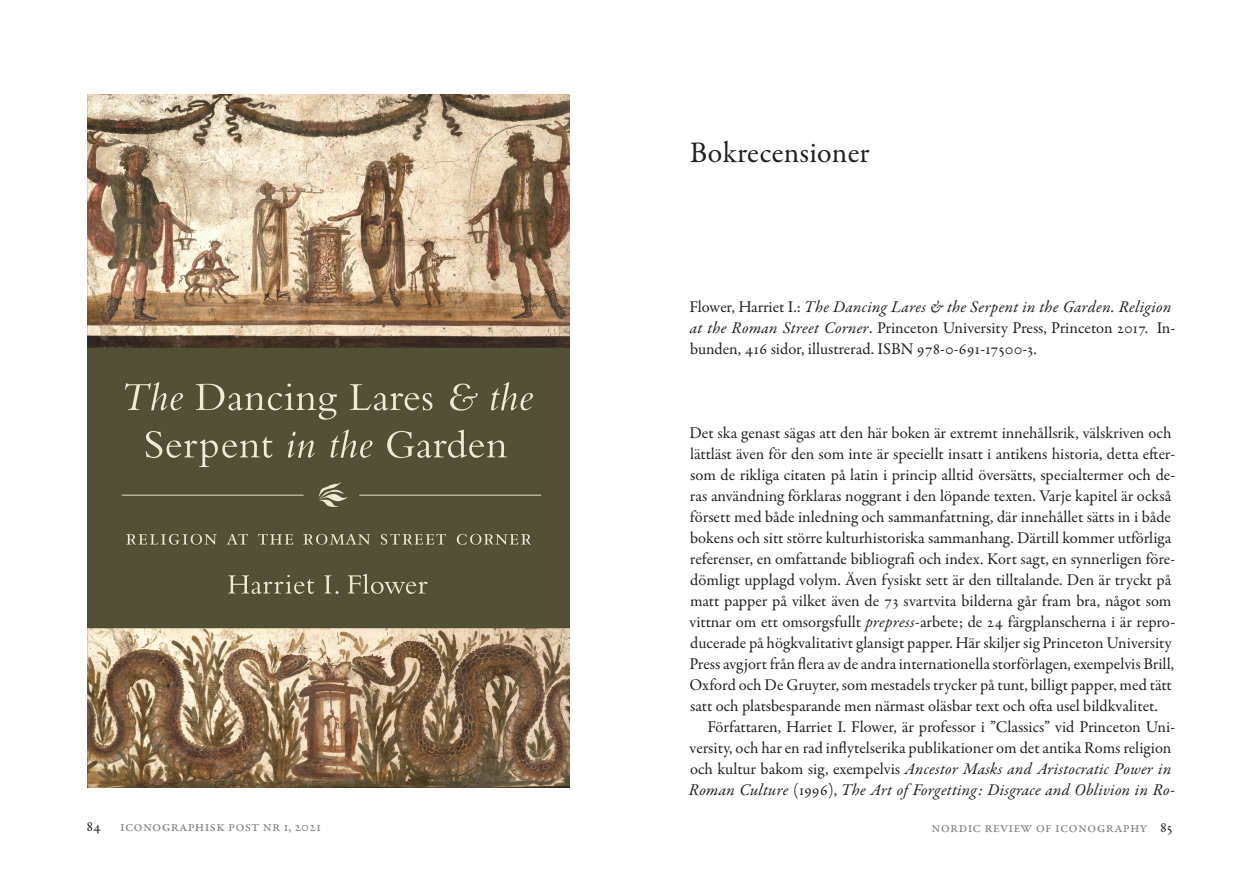
<style>
.page{position:relative;width:1259px;height:893px;background:#fff}
.page>*{position:absolute;margin:0;border:0;box-sizing:border-box;transform-origin:0 0}
.Brödtext_utan_indrag{font:30px "Garamond Premr Pro";color:#231f20}
.Brödtext{font:16.5px/21px "Garamond Premr Pro";color:#231f20}
.Brödtext_indrag{font:16.5px/21px "Garamond Premr Pro";letter-spacing:-.005em;color:#231f20}
.t1{font:15px "Garamond Premr Pro";letter-spacing:.01em;color:#808285}
.t2{font:15px "Garamond Premr Pro";color:#231f20}
.s1{font-style:italic}
.s2{color:#231f20}
</style>
<div class="page">
<img style="left:87px;top:95px;width:482px;height:693px">
<p class="Brödtext_utan_indrag" style="left:690px;top:134px;width:181px">Bokrecensioner</p>
<p class="Brödtext" style="left:689px;top:297px;width:487px">Flower, Harriet I.: <span class="s1">The Dancing Lares &amp; the Serpent in the Garden. Religion at the Roman Street Corner</span>. Princeton University Press, Princeton 2017. In&shy;bunden, 416 sidor, illustrerad. ISBN 978-0-691-17500-3.</p>
<p class="Brödtext" style="left:689px;top:423px;width:487px">Det ska genast sägas att den här boken är extremt innehållsrik, välskriven och lättläst även för den som inte är speciellt insatt i antikens historia, detta efter&shy;som de rikliga citaten på latin i princip alltid översätts, specialtermer och de&shy;ras användning förklaras noggrant i den löpande texten. Varje kapitel är också försett med både inledning och sammanfattning, där innehållet sätts in i både bokens och sitt större kulturhistoriska sammanhang. Därtill kommer utförliga referenser, en omfattande bibliografi och index. Kort sagt, en synnerligen före&shy;dömligt upplagd volym. Även fysiskt sett är den tilltalande. Den är tryckt på matt papper på vilket även de 73 svartvita bilderna går fram bra, något som vittnar om ett omsorgsfullt <span class="s1">prepress</span>-arbete; de 24 färgplanscherna i är repro&shy;ducerade på högkvalitativt glansigt papper. Här skiljer sig Princeton University Press avgjort från flera av de andra internationella storförlagen, exempelvis Brill, Oxford och De Gruyter, som mestadels trycker på tunt, billigt papper, med tätt satt och platsbesparande men närmast oläsbar text och ofta usel bildkvalitet.</p>
<p class="Brödtext_indrag" style="left:689px;top:717px;width:488px;text-indent:19px">Författaren, Harriet I. Flower, är professor i ”Classics” vid Princeton Uni&shy;versity, och har en rad inflytelserika publikationer om det antika Roms religion och kultur bakom sig, exempelvis <span class="s1">Ancestor Masks and Aristocratic Power in Roman Culture</span> (1996), <span class="s1">The Art of Forgetting: Disgrace and Oblivion in Ro-</span></p>
<p class="t2" style="left:87px;top:817px;width:16px">84</p>
<p class="t1" style="left:120px;top:817px;width:203px">iconographisk post nr 1, 2021</p>
<p class="t1" style="left:931px;top:818px;width:242px">nordic review of iconography <span class="s2">85</span></p>
</div>
